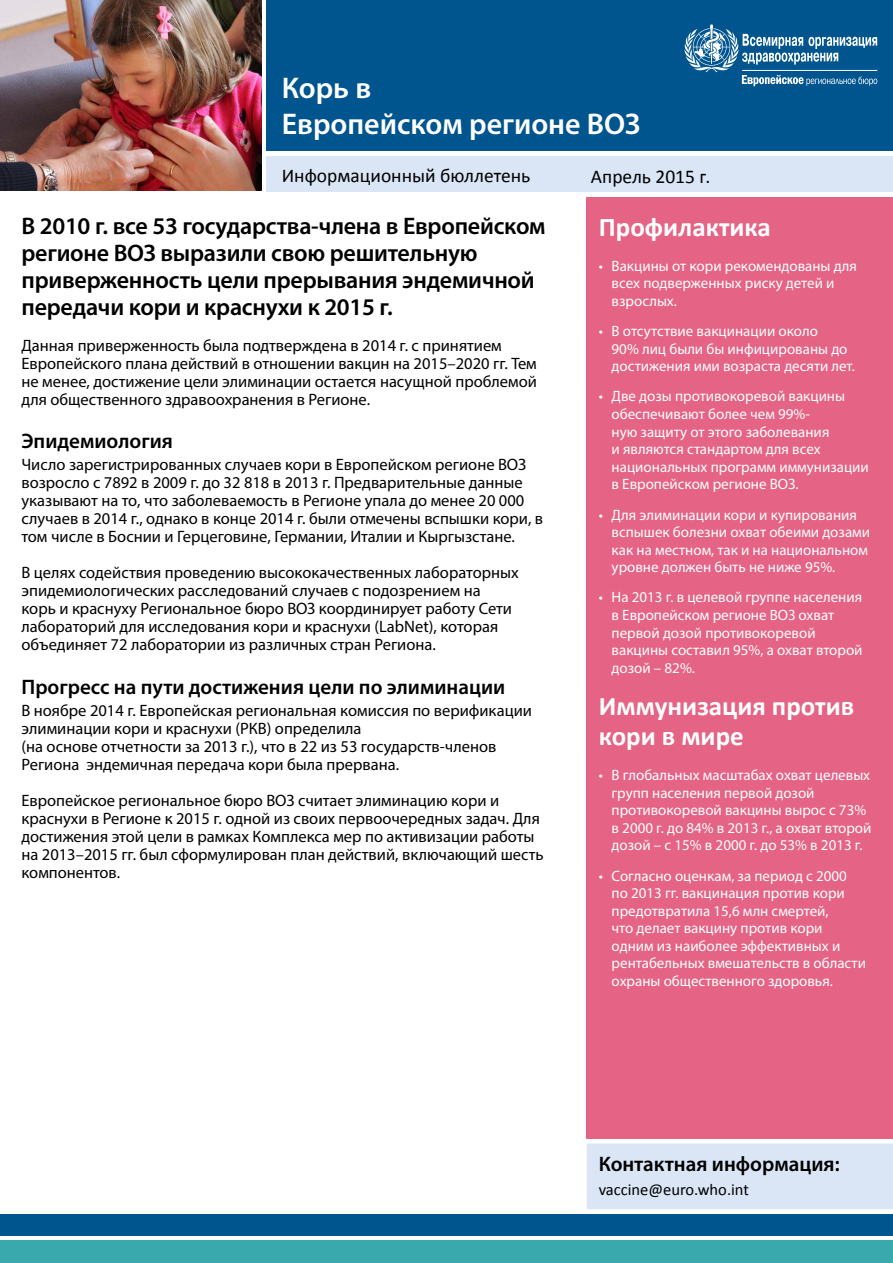
<style>
.page{position:relative;width:893px;height:1263px;background:#fff}
.page>*{position:absolute;margin:0;border:0;box-sizing:border-box;transform-origin:0 0}
.t1{font:600 30px/36px "Myriad Pro";color:#fff}
.t2{font:700 27px/30px "Calibri";color:#fff}
.t3{font:600 24px/27px "Myriad Pro";letter-spacing:-.01em;color:#000}
.t4{font:600 21px "Myriad Pro";color:#000}
.t5{font:19.5px "Calibri";color:#000}
.t6{font:16.5px/18px "Myriad Pro";color:#000}
.t7{font:16.5px "Calibri";color:#000}
.t8{font:15px/17.5px "Myriad Pro";color:#fff}
</style>
<div class="page">
<div style="left:587px;top:1143px;width:306px;height:66px;background:#dae6f5;border:2px solid #dae6f5"></div>
<div style="left:267px;top:0;width:626px;height:151px;background:#00558f"></div>
<svg style="left:684px;top:24px;width:193px;height:62px"></svg>
<hr style="left:742px;top:70px;width:135px;height:1px;background:#fff">
<div style="left:267px;top:156px;width:626px;height:35px;background:#dae6f5"></div>
<div style="left:0;top:1240px;width:893px;height:23px;background:#3aa9ae"></div>
<div style="left:0;top:1214px;width:893px;height:21px;background:#00558f"></div>
<div style="left:587px;top:197px;width:306px;height:941px;background:#e56384"></div>
<img style="left:0;top:0;width:262px;height:191px">
<h1 class="t1" style="left:282px;top:69px;width:360px">Корь в<br>Европейском регионе ВОЗ</h1>
<p class="t5" style="left:282px;top:163px;width:250px">Информационный бюллетень</p>
<p class="t5" style="left:591px;top:164px;width:121px">Апрель 2015 г.</p>
<h2 class="t2" style="left:599px;top:212px;width:174px">Профилактика</h2>
<p class="t8" style="left:612px;top:257px;width:247px;text-indent:-13px">• Вакцины от кори рекомендованы для всех подверженных риску детей и взрослых.</p>
<p class="t8" style="left:612px;top:322px;width:245px;text-indent:-13px">• В отсутствие вакцинации около<br>90% лиц были бы инфицированы до достижения ими возраста десяти лет.</p>
<p class="t8" style="left:612px;top:387px;width:259px;text-indent:-13px">• Две дозы противокоревой вакцины обеспечивают более чем 99%-<br>ную защиту от этого заболевания<br>и являются стандартом для всех национальных программ иммунизации в Европейском регионе ВОЗ.</p>
<p class="t8" style="left:612px;top:505px;width:260px;text-indent:-13px">• Для элиминации кори и купирования вспышек болезни охват обеими дозами как на местном, так и на национальном уровне должен быть не ниже 95%.</p>
<p class="t8" style="left:612px;top:588px;width:252px;text-indent:-13px">• На 2013 г. в целевой группе населения в Европейском регионе ВОЗ охват первой дозой противокоревой вакцины составил 95%, а охват второй дозой – 82%.</p>
<h2 class="t2" style="left:599px;top:691px;width:257px">Иммунизация против кори в мире</h2>
<p class="t8" style="left:612px;top:766px;width:261px;text-indent:-13px">• В глобальных масштабах охват целевых групп населения первой дозой противокоревой вакцины вырос с 73% в 2000 г. до 84% в 2013 г., а охват второй дозой – с 15% в 2000 г. до 53% в 2013 г.</p>
<p class="t8" style="left:612px;top:866px;width:256px;text-indent:-13px">• Согласно оценкам, за период с 2000 по 2013 гг. вакцинация против кори предотвратила 15,6 млн смертей,<br>что делает вакцину против кори одним из наиболее эффективных и рентабельных вмешательств в области охраны общественного здоровья.</p>
<h3 class="t3" style="left:21px;top:212px;width:526px">В 2010 г. все 53 государства-члена в Европейском регионе ВОЗ выразили свою решительную приверженность цели прерывания эндемичной передачи кори и краснухи к 2015 г.</h3>
<p class="t6" style="left:21px;top:336px;width:517px">Данная приверженность была подтверждена в 2014 г. с принятием Европейского плана действий в отношении вакцин на 2015–2020 гг. Тем не менее, достижение цели элиминации остается насущной проблемой для общественного здравоохранения в Регионе.</p>
<p class="t4" style="left:21px;top:428px;width:153px">Эпидемиология</p>
<p class="t6" style="left:21px;top:455px;width:523px">Число зарегистрированных случаев кори в Европейском регионе ВОЗ возросло с 7892 в 2009 г. до 32 818 в 2013 г. Предварительные данные указывают на то, что заболеваемость в Регионе упала до менее 20 000 случаев в 2014 г., однако в конце 2014 г. были отмечены вспышки кори, в том числе в Боснии и Герцеговине, Германии, Италии и Кыргызстане.</p>
<p class="t6" style="left:21px;top:563px;width:499px">В целях содействия проведению высококачественных лабораторных эпидемиологических расследований случаев с подозрением на корь и краснуху Региональное бюро ВОЗ координирует работу Сети лабораторий для исследования кори и краснухи (LabNet), которая объединяет 72 лаборатории из различных стран Региона.</p>
<p class="t4" style="left:21px;top:673px;width:485px">Прогресс на пути достижения цели по элиминации</p>
<p class="t6" style="left:21px;top:701px;width:512px">В ноябре 2014 г. Европейская региональная комиссия по верификации элиминации кори и краснухи (РКВ) определила<br>(на основе отчетности за 2013 г.), что в 22 из 53 государств-членов Региона эндемичная передача кори была прервана.</p>
<p class="t6" style="left:21px;top:791px;width:524px">Европейское региональное бюро ВОЗ считает элиминацию кори и краснухи в Регионе к 2015 г. одной из своих первоочередных задач. Для достижения этой цели в рамках Комплекса мер по активизации работы на 2013–2015 гг. был сформулирован план действий, включающий шесть компонентов.</p>
<p class="t4" style="left:599px;top:1150px;width:242px">Контактная информация:</p>
<p class="t7" style="left:599px;top:1179px;width:152px">vaccine@euro.who.int</p>
</div>
